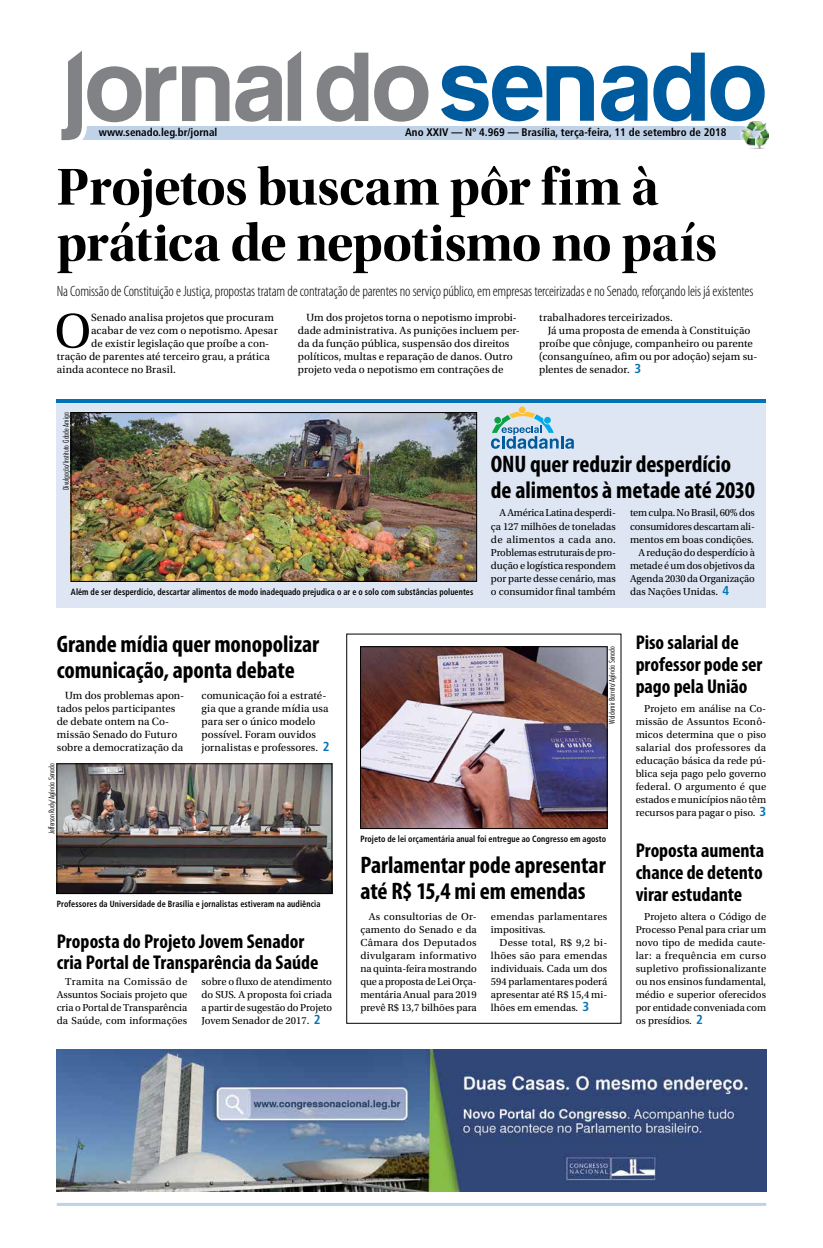
<style>
.page{position:relative;width:823px;height:1248px;background:#fff}
.page>*{position:absolute;margin:0;border:0;box-sizing:border-box;transform-origin:0 0}
.t1{font:54px/56px "Utopia Std Bold Disp";letter-spacing:-.015em;color:#000}
.t2{font:50.8px "Utopia Std";color:#000}
.t3{font:700 condensed 24px/26px "Myriad Pro";letter-spacing:-.005em;color:#000}
.t4{font:700 condensed 20px/22px "Myriad Pro";color:#000}
.t5{font:300 condensed 15px "Myriad Pro";letter-spacing:-.01em;color:#000}
.t6{font:11px/13px "Utopia Std";color:#000}
.t7{font:700 condensed 11px "Frutiger";color:#000}
.t8{font:10.6px/13px "Utopia Std";letter-spacing:-.005em;color:#000;text-align:justify}
.t9{font:10.6px/13px "Utopia Std";letter-spacing:.02em;color:#000}
.t10{font:700 condensed 9px "Frutiger";letter-spacing:.01em;color:#000;scale:.9 1}
.t11{font:300 condensed 8px "Futura BT";color:#000}
.s1{font-family:"Frutiger";font-weight:700;font-stretch:condensed;font-size:13px;color:#0072b5}
</style>
<div class="page">
<hr style="left:57px;top:1202px;width:708px;height:3px;background:#c0d2e8">
<div style="left:57px;top:399px;width:708px;height:208px;background:#dee6f3"></div>
<div style="left:76px;top:126px;width:689px;height:13px;background:#c0d2e8"></div>
<svg style="left:182px;top:66px;width:47px;height:55px"></svg>
<svg style="left:316px;top:53px;width:52px;height:69px"></svg>
<svg style="left:374px;top:66px;width:54px;height:56px"></svg>
<svg style="left:235px;top:51px;width:66px;height:71px"></svg>
<svg style="left:653px;top:53px;width:51px;height:68px"></svg>
<svg style="left:710px;top:66px;width:54px;height:55px"></svg>
<svg style="left:441px;top:66px;width:152px;height:55px"></svg>
<svg style="left:601px;top:66px;width:46px;height:55px"></svg>
<svg style="left:61px;top:51px;width:115px;height:90px"></svg>
<div style="left:736px;top:118px;width:33px;height:33px;background:#fff;opacity:.75"></div>
<img style="left:740px;top:121px;width:28px;height:27px">
<img style="left:57px;top:1049px;width:708px;height:142px">
<img style="left:73px;top:414px;width:401px;height:165px">
<div style="left:71px;top:412px;width:405px;height:169px;border:1px solid #000"></div>
<hr style="left:57px;top:399px;width:708px;height:3px;background:#0072b5">
<div style="left:518px;top:406px;width:7px;height:7px;background:#fec232;border-radius:50%"></div>
<svg style="left:491px;top:411px;width:82px;height:38px"></svg>
<img style="left:362px;top:648px;width:243px;height:178px">
<div style="left:360px;top:646px;width:247px;height:182px;border:1px solid #000"></div>
<img style="left:59px;top:765px;width:271px;height:126px">
<div style="left:57px;top:763px;width:275px;height:130px;border:1px solid #000"></div>
<p class="t7" style="left:99px;top:126px;width:120px">www.senado.leg.br/jornal</p>
<p class="t7" style="left:405px;top:126px;width:323px">Ano XXIV — Nº 4.969 — Brasília, terça-feira, 11 de setembro de 2018</p>
<h1 class="t1" style="left:57px;top:159px;width:661px">Projetos buscam pôr fim à prática de nepotismo no país</h1>
<h3 class="t5" style="left:57px;top:282px;width:697px">Na Comissão de Constituição e Justiça, propostas tratam de contratação de parentes no serviço público, em empresas terceirizadas e no Senado, reforçando leis já existentes</h3>
<h2 class="t2" style="left:54px;top:303px;width:38px">O</h2>
<p class="t6" style="left:91px;top:311px;width:184px">Senado analisa projetos que procuram</p>
<p class="t6" style="left:298px;top:311px;width:223px;text-indent:9px">Um dos projetos torna o nepotismo improbi&shy;dade administrativa. As punições incluem per&shy;da da função pública, suspensão dos direitos políticos, multas e reparação de danos. Outro projeto veda o nepotismo em contrações de</p>
<p class="t6" style="left:539px;top:311px;width:135px">trabalhadores terceirizados.</p>
<p class="t6" style="left:547px;top:324px;width:204px">Já uma proposta de emenda à Constituição</p>
<p class="t6" style="left:539px;top:337px;width:215px">proíbe que cônjuge, companheiro ou parente</p>
<p class="t6" style="left:539px;top:350px;width:219px">(consanguíneo, afim ou por adoção) sejam su-</p>
<p class="t6" style="left:539px;top:363px;width:103px">plentes de senador. <span class="s1">3</span></p>
<p class="t6" style="left:91px;top:324px;width:188px">acabar de vez com o nepotismo. Apesar</p>
<p class="t6" style="left:91px;top:337px;width:179px">de existir legislação que proíbe a con-</p>
<p class="t6" style="left:57px;top:350px;width:214px">tração de parentes até terceiro grau, a prática</p>
<p class="t6" style="left:57px;top:363px;width:120px">ainda acontece no Brasil.</p>
<p class="t11" style="left:61px;top:490px;width:79px;rotate:-90deg">Divulgação/Instituto Cidade Amiga</p>
<h3 class="t3" style="left:490px;top:451px;width:265px">ONU quer reduzir desperdício de alimentos à metade até 2030</h3>
<p class="t8" style="left:490px;top:506px;width:126px;text-indent:9px">A América Latina desperdi&shy;ça 127 milhões de toneladas de alimentos a cada ano.<br>Problemas estruturais de pro&shy;dução e logística respondem por parte desse cenário, mas o consumidor final também</p>
<p class="t8" style="left:629px;top:506px;width:126px;text-align:right">tem culpa. No Brasil, 60% dos consumidores descartam ali&shy;mentos em boas condições.<br>A redução do desperdício à metade é um dos objetivos da<br>Agenda 2030 da Organização</p>
<p class="t10" style="left:71px;top:586px;width:448px">Além de ser desperdício, descartar alimentos de modo inadequado prejudica o ar e o solo com substâncias poluentes</p>
<p class="t8" style="left:629px;top:584px;width:101px">das Nações Unidas. <span class="s1">4</span></p>
<h3 class="t3" style="left:57px;top:630px;width:264px">Grande mídia quer monopolizar comunicação, aponta debate</h3>
<p class="t6" style="left:57px;top:688px;width:129px;text-indent:9px">Um dos problemas apon&shy;tados pelos participantes de debate ontem na Co&shy;missão Senado do Futuro sobre a democratização da</p>
<p class="t6" style="left:201px;top:688px;width:129px">comunicação foi a estraté&shy;gia que a grande mídia usa para ser o único modelo possível. Foram ouvidos jornalistas e professores. <span class="s1">2</span></p>
<p class="t11" style="left:47px;top:833px;width:72px;rotate:-90deg">Jefferson Rudy/Agência Senado</p>
<p class="t10" style="left:57px;top:898px;width:294px">Professores da Universidade de Brasília e jornalistas estiveram na audiência</p>
<h3 class="t4" style="left:57px;top:930px;width:263px;line-height:21px">Proposta do Projeto Jovem Senador cria Portal de Transparência da Saúde</h3>
<p class="t8" style="left:57px;top:974px;width:132px;text-indent:9px">Tramita na Comissão de Assuntos Sociais projeto que cria o Portal de Transparência da Saúde, com informações</p>
<p class="t8" style="left:201px;top:974px;width:132px">sobre o fluxo de atendimento do SUS. A proposta foi criada a partir de sugestão do Projeto Jovem Senador de 2017. <span class="s1">2</span></p>
<p class="t11" style="left:606px;top:723px;width:79px;rotate:-90deg">Waldemir Barreto/Agência Senado</p>
<p class="t10" style="left:360px;top:833px;width:274px">Projeto de lei orçamentária anual foi entregue ao Congresso em agosto</p>
<h3 class="t3" style="left:360px;top:851px;width:247px">Parlamentar pode apresentar até R$ 15,4 mi em emendas</h3>
<p class="t8" style="left:360px;top:909px;width:118px;text-indent:9px">As consultorias de Or&shy;çamento do Senado e da Câmara dos Deputados divulgaram informativo na quinta-feira mostrando que a proposta de Lei Orça&shy;mentária Anual para 2019 prevê R$ 13,7 bilhões para</p>
<p class="t9" style="left:490px;top:909px;width:118px">emendas parlamentares impositivas.</p>
<p class="t8" style="left:490px;top:935px;width:118px;text-indent:9px">Desse total, R$ 9,2 bi&shy;lhões são para emendas individuais. Cada um dos 594 parlamentares poderá apresentar até R$ 15,4 mi&shy;lhões em emendas. <span class="s1">3</span></p>
<h3 class="t4" style="left:635px;top:630px;width:128px">Piso salarial de professor pode ser pago pela União</h3>
<p class="t8" style="left:635px;top:701px;width:132px;text-indent:9px">Projeto em análise na Co&shy;missão de Assuntos Econô&shy;micos determina que o piso salarial dos professores da educação básica da rede pú&shy;blica seja pago pelo governo federal. O argumento é que estados e municípios não têm recursos para pagar o piso. <span class="s1">3</span></p>
<h3 class="t4" style="left:635px;top:838px;width:130px;text-align:justify">Proposta aumenta chance de detento virar estudante</h3>
<p class="t8" style="left:635px;top:909px;width:132px;text-indent:9px">Projeto altera o Código de Processo Penal para criar um novo tipo de medida caute&shy;lar: a frequência em curso supletivo profissionalizante ou nos ensinos fundamental, médio e superior oferecidos por entidade conveniada com os presídios. <span class="s1">2</span></p>
</div>
